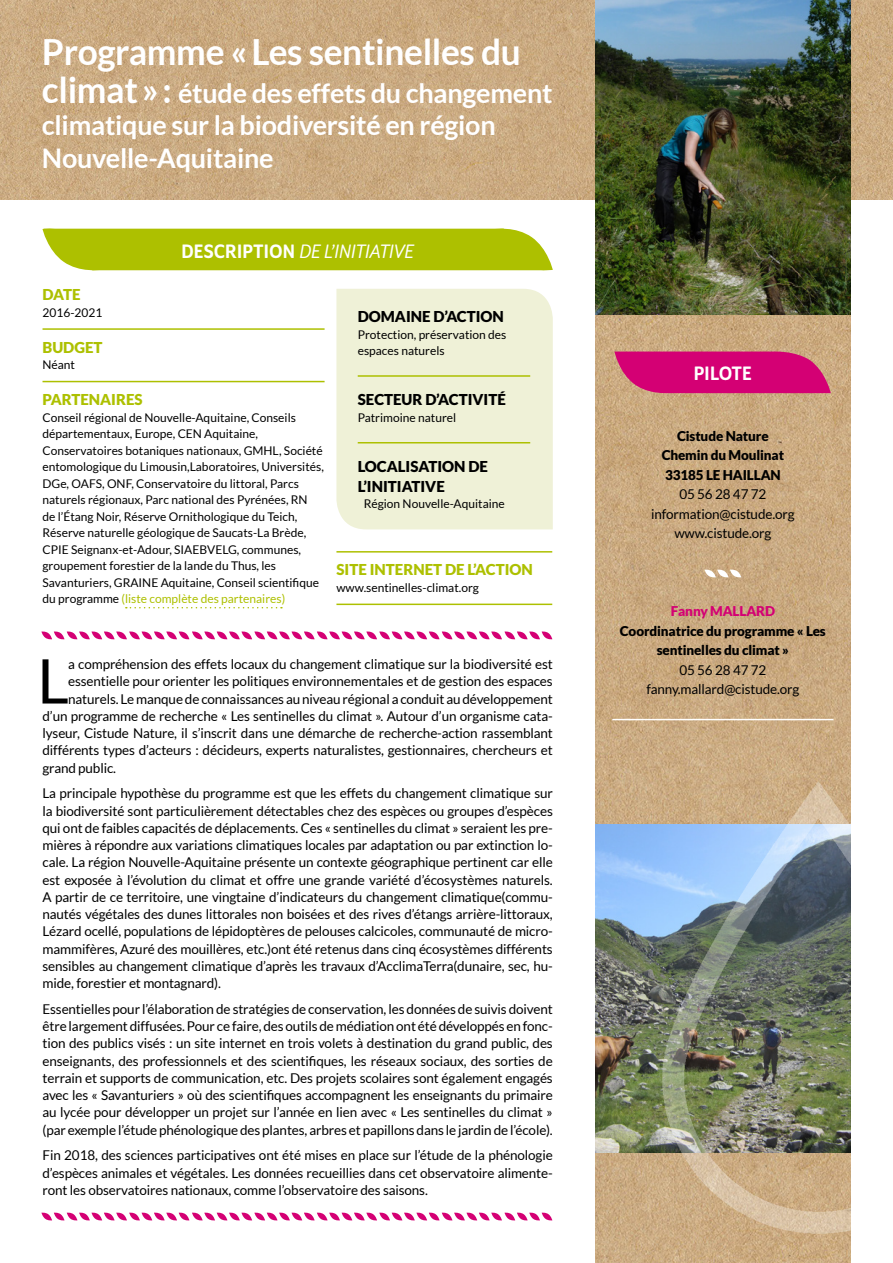
<style>
.page{position:relative;width:893px;height:1263px;background:#fff}
.page>*{position:absolute;margin:0;border:0;box-sizing:border-box;transform-origin:0 0}
.t1{font:61.65px "Lato";color:#000}
.t2{font:700 36px "Lato";letter-spacing:-.01em;color:#fff}
.t3{font:700 27px/32.4px "Lato";letter-spacing:-.01em;color:#fff}
.t4{font:italic 21px "Program OT";color:#fff}
.t5{font:500 21px "Program OT";letter-spacing:.02em;color:#fff}
.t6{font:900 15px/19.5px "Lato";color:#000}
.t7{font:900 15px "Lato";color:#adc000}
.t8{font:13.5px/17.2px "Lato";letter-spacing:-.01em;color:#000;text-align:justify}
.t9{font:900 13.5px/19.5px "Lato";letter-spacing:-.01em;color:#000;text-align:center}
.t10{font:900 13.5px "Lato";letter-spacing:-.01em;color:#d40074}
.t11{font:12px/16.5px "Lato";color:#000}
.s1{font-size:36px}
.s2{font-weight:500;font-style:normal}
.s3{color:#adc000}
</style>
<div class="page">
<hr style="left:43px;top:328px;width:282px;height:2px;background:#adc000">
<hr style="left:43px;top:381px;width:282px;height:1px;background:#adc000">
<svg style="left:126px;top:607px;width:156px;height:1px"></svg>
<img style="left:0;top:0;width:893px;height:200px">
<img style="left:595px;top:315px;width:255px;height:948px">
<div style="left:336px;top:289px;width:217px;height:240px;background:#eff1d7"></div>
<hr style="left:358px;top:375px;width:172px;height:2px;background:#adc000">
<hr style="left:358px;top:442px;width:172px;height:1px;background:#adc000">
<img style="left:595px;top:0;width:255px;height:315px">
<img style="left:595px;top:825px;width:48px;height:327px">
<img style="left:643px;top:756px;width:208px;height:507px">
<svg style="left:43px;top:228px;width:510px;height:43px;background:#b3c414"></svg>
<svg style="left:614px;top:350px;width:217px;height:43px;background:#d21975"></svg>
<svg style="left:41px;top:631px;width:511px;height:9px"></svg>
<svg style="left:41px;top:1212px;width:511px;height:9px"></svg>
<hr style="left:612px;top:719px;width:221px;height:1px;background:#fff">
<svg style="left:704px;top:569px;width:37px;height:9px"></svg>
<hr style="left:336px;top:551px;width:216px;height:2px;background:#adc000">
<hr style="left:336px;top:604px;width:216px;height:1px;background:#adc000">
<h2 class="t2" style="left:42px;top:32px;width:480px">Programme «Les sentinelles du</h2>
<h3 class="t3" style="left:42px;top:76px;width:512px"><span class="s1">climat»:</span> étude des effets du changement climatique sur la biodiversité en région<br>Nouvelle-Aquitaine</h3>
<h3 class="t4" style="left:181px;top:240px;width:234px"><span class="s2">DESCRIPTION</span> DE L’INITIATIVE</h3>
<p class="t7" style="left:43px;top:286px;width:39px">DATE</p>
<p class="t11" style="left:43px;top:304px;width:61px">2016-2021</p>
<p class="t7" style="left:43px;top:338px;width:61px">BUDGET</p>
<p class="t11" style="left:43px;top:356px;width:34px">Néant</p>
<p class="t7" style="left:43px;top:391px;width:102px">PARTENAIRES</p>
<p class="t11" style="left:43px;top:409px;width:283px">Conseil régional de Nouvelle-Aquitaine, Conseils départementaux, Europe, CEN Aquitaine, Conservatoires botaniques nationaux, GMHL, Société entomologique du Limousin,Laboratoires, Universités, DGe, OAFS, ONF, Conservatoire du littoral, Parcs naturels régionaux, Parc national des Pyrénées, RN<br>de l’Étang Noir, Réserve Ornithologique du Teich, Réserve naturelle géologique de Saucats-La Brède, CPIE Seignanx-et-Adour, SIAEBVELG, communes, groupement forestier de la lande du Thus, les Savanturiers, GRAINE Aquitaine, Conseil scientifique du programme <span class="s3">(liste complète des partenaires)</span></p>
<p class="t6" style="left:358px;top:307px;width:148px">DOMAINE D’ACTION</p>
<p class="t11" style="left:358px;top:326px;width:150px">Protection, préservation des espaces naturels</p>
<p class="t6" style="left:358px;top:390px;width:150px">SECTEUR D’ACTIVITÉ</p>
<p class="t11" style="left:358px;top:409px;width:100px">Patrimoine naturel</p>
<p class="t6" style="left:358px;top:457px;width:132px">LOCALISATION DE<br>L’INITIATIVE</p>
<p class="t11" style="left:364px;top:495px;width:143px">Région Nouvelle-Aquitaine</p>
<p class="t7" style="left:336px;top:561px;width:198px">SITE INTERNET DE L’ACTION</p>
<p class="t11" style="left:336px;top:579px;width:144px">www.sentinelles-climat.org</p>
<h1 class="t1" style="left:37px;top:647px;width:33px">L</h1>
<p class="t8" style="left:68px;top:655px;width:486px">a compréhension des effets locaux du changement climatique sur la biodiversité est</p>
<p class="t8" style="left:68px;top:673px;width:486px">essentielle pour orienter les politiques environnementales et de gestion des espaces</p>
<p class="t8" style="left:68px;top:690px;width:486px">naturels. Le manque de connaissances au niveau régional a conduit au développement</p>
<p class="t8" style="left:43px;top:707px;width:512px">d’un programme de recherche « Les sentinelles du climat ». Autour d’un organisme cata-</p>
<p class="t8" style="left:43px;top:724px;width:512px">lyseur, Cistude Nature, il s’inscrit dans une démarche de recherche-action rassemblant</p>
<p class="t8" style="left:43px;top:742px;width:512px">différents types d’acteurs : décideurs, experts naturalistes, gestionnaires, chercheurs et</p>
<p class="t8" style="left:43px;top:759px;width:75px">grand public.</p>
<p class="t8" style="left:43px;top:785px;width:512px">La principale hypothèse du programme est que les effets du changement climatique sur la biodiversité sont particulièrement détectables chez des espèces ou groupes d’espèces qui ont de faibles capacités de déplacements. Ces « sentinelles du climat » seraient les pre&shy;mières à répondre aux variations climatiques locales par adaptation ou par extinction lo&shy;cale. La région Nouvelle-Aquitaine présente un contexte géographique pertinent car elle est exposée à l’évolution du climat et offre une grande variété d’écosystèmes naturels.<br>A partir de ce territoire, une vingtaine d’indicateurs du changement climatique(commu&shy;nautés végétales des dunes littorales non boisées et des rives d’étangs arrière-littoraux, Lézard ocellé, populations de lépidoptères de pelouses calcicoles, communauté de micro&shy;mammifères, Azuré des mouillères, etc.)ont été retenus dans cinq écosystèmes différents sensibles au changement climatique d’après les travaux d’AcclimaTerra(dunaire, sec, hu&shy;mide, forestier et montagnard).</p>
<p class="t8" style="left:43px;top:1000px;width:512px">Essentielles pour l’élaboration de stratégies de conservation, les données de suivis doivent être largement diffusées. Pour ce faire, des outils de médiation ont été développés en fonc&shy;tion des publics visés : un site internet en trois volets à destination du grand public, des enseignants, des professionnels et des scientifiques, les réseaux sociaux, des sorties de terrain et supports de communication, etc. Des projets scolaires sont également engagés avec les « Savanturiers » où des scientifiques accompagnent les enseignants du primaire au lycée pour développer un projet sur l’année en lien avec « Les sentinelles du climat » (par exemple l’étude phénologique des plantes, arbres et papillons dans le jardin de l’école).</p>
<p class="t8" style="left:43px;top:1147px;width:512px">Fin 2018, des sciences participatives ont été mises en place sur l’étude de la phénologie d’espèces animales et végétales. Les données recueillies dans cet observatoire alimente&shy;ront les observatoires nationaux, comme l’observatoire des saisons.</p>
<h3 class="t5" style="left:694px;top:361px;width:59px">PILOTE</h3>
<p class="t9" style="left:662px;top:426px;width:124px">Cistude Nature<br>Chemin du Moulinat<br>33185 LE HAILLAN</p>
<p class="t8" style="left:651px;top:485px;width:145px;line-height:19.5px;text-align:center">05 56 28 47 72 information@cistude.org www.cistude.org</p>
<p class="t10" style="left:671px;top:604px;width:106px">Fanny MALLARD</p>
<p class="t9" style="left:620px;top:621px;width:207px">Coordinatrice du programme « Les sentinelles du climat »</p>
<p class="t8" style="left:646px;top:660px;width:155px;line-height:19.5px;text-align:center">05 56 28 47 72 fanny.mallard@cistude.org</p>
</div>
